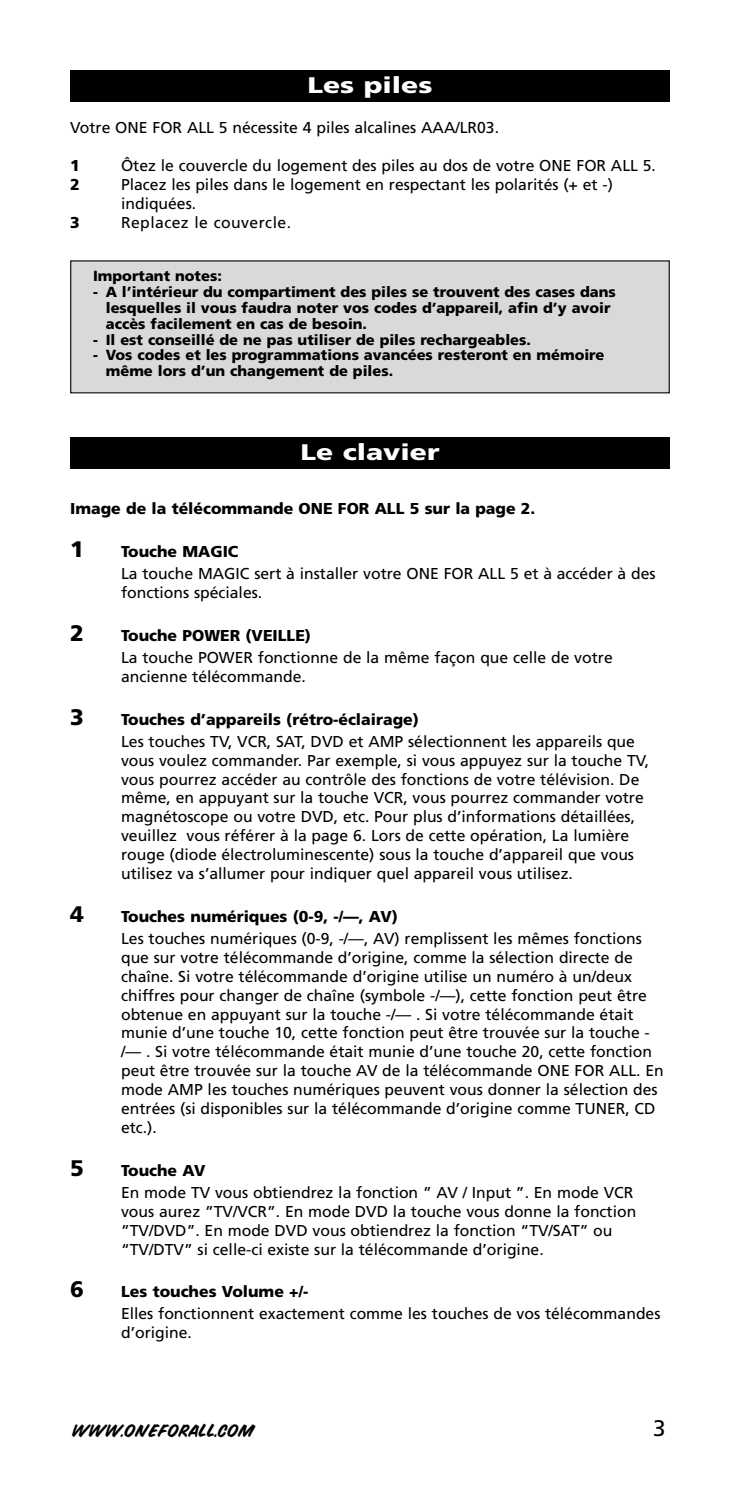
<style>
.page{position:relative;width:740px;height:1506px;background:#fff}
.page>*{position:absolute;margin:0;border:0;box-sizing:border-box;transform-origin:0 0}
.t1{font:900 22.5px "Frutiger";color:#fff;scale:1.25 1}
.t2{font:900 22.5px "Frutiger";color:#000}
.t3{font:22.5px "Frutiger";color:#000}
.t4{font:15.75px/18.9px "Frutiger";color:#000}
.t5{font:900 15.75px "Frutiger";color:#000}
.t6{font:15.75px "Frutiger";letter-spacing:.025em;color:#000}
.t7{font:900 14.62px/15.8px "Frutiger";color:#000}
.t8{font:13.5px "Snyder Speed";letter-spacing:.035em;color:#000}
</style>
<div class="page">
<div style="left:70px;top:70px;width:600px;height:32px;background:#000"></div>
<div style="left:70px;top:437px;width:600px;height:31px;background:#000"></div>
<div style="left:71px;top:261px;width:598px;height:131px;background:#d9d9d9"></div>
<h1 class="t1" style="left:307px;top:76px;width:101px">Les piles</h1>
<p class="t4" style="left:70px;top:119px;width:430px">Votre ONE FOR ALL 5 nécessite 4 piles alcalines AAA/LR03.</p>
<p class="t5" style="left:70px;top:159px;width:11px">1</p>
<p class="t4" style="left:121px;top:157px;width:536px">Ôtez le couvercle du logement des piles au dos de votre ONE FOR ALL 5.</p>
<p class="t5" style="left:70px;top:178px;width:11px">2</p>
<p class="t4" style="left:121px;top:176px;width:493px">Placez les piles dans le logement en respectant les polarités (+ et -) indiquées.</p>
<p class="t5" style="left:70px;top:216px;width:11px">3</p>
<p class="t6" style="left:121px;top:216px;width:171px">Replacez le couvercle.</p>
<p class="t7" style="left:93px;top:270px;width:130px">Important notes:</p>
<p class="t7" style="left:106px;top:285px;width:511px;text-indent:-13px">- A l’intérieur du compartiment des piles se trouvent des cases dans lesquelles il vous faudra noter vos codes d’appareil, afin d’y avoir accès facilement en cas de besoin.</p>
<p class="t7" style="left:93px;top:333px;width:439px">- Il est conseillé de ne pas utiliser de piles rechargeables.</p>
<p class="t7" style="left:106px;top:348px;width:500px;text-indent:-13px">- Vos codes et les programmations avancées resteront en mémoire même lors d’un changement de piles.</p>
<h1 class="t1" style="left:300px;top:443px;width:113px">Le clavier</h1>
<p class="t5" style="left:70px;top:502px;width:467px">Image de la télécommande ONE FOR ALL 5 sur la page 2.</p>
<h1 class="t2" style="left:70px;top:540px;width:15px">1</h1>
<p class="t5" style="left:121px;top:545px;width:119px">Touche MAGIC</p>
<p class="t4" style="left:121px;top:565px;width:536px">La touche MAGIC sert à installer votre ONE FOR ALL 5 et à accéder à des fonctions spéciales.</p>
<h1 class="t2" style="left:70px;top:624px;width:15px">2</h1>
<p class="t5" style="left:121px;top:629px;width:191px">Touche POWER (VEILLE)</p>
<p class="t4" style="left:121px;top:649px;width:493px">La touche POWER fonctionne de la même façon que celle de votre ancienne télécommande.</p>
<h1 class="t2" style="left:70px;top:708px;width:15px">3</h1>
<p class="t5" style="left:121px;top:713px;width:299px">Touches d’appareils (rétro-éclairage)</p>
<p class="t4" style="left:121px;top:733px;width:530px">Les touches TV, VCR, SAT, DVD et AMP sélectionnent les appareils que vous voulez commander. Par exemple, si vous appuyez sur la touche TV, vous pourrez accéder au contrôle des fonctions de votre télévision. De même, en appuyant sur la touche VCR, vous pourrez commander votre magnétoscope ou votre DVD, etc. Pour plus d’informations détaillées, veuillez vous référer à la page 6. Lors de cette opération, La lumière rouge (diode électroluminescente) sous la touche d’appareil que vous utilisez va s’allumer pour indiquer quel appareil vous utilisez.</p>
<h1 class="t2" style="left:70px;top:905px;width:15px">4</h1>
<p class="t5" style="left:121px;top:910px;width:278px">Touches numériques (0-9, -/—, AV)</p>
<p class="t4" style="left:121px;top:930px;width:544px">Les touches numériques (0-9, -/—, AV) remplissent les mêmes fonctions que sur votre télécommande d’origine, comme la sélection directe de chaîne. Si votre télécommande d’origine utilise un numéro à un/deux chiffres pour changer de chaîne (symbole -/—), cette fonction peut être obtenue en appuyant sur la touche -/— . Si votre télécommande était munie d’une touche 10, cette fonction peut être trouvée sur la touche - /— . Si votre télécommande était munie d’une touche 20, cette fonction peut être trouvée sur la touche AV de la télécommande ONE FOR ALL. En mode AMP les touches numériques peuvent vous donner la sélection des entrées (si disponibles sur la télécommande d’origine comme TUNER, CD etc.).</p>
<h1 class="t2" style="left:70px;top:1158px;width:15px">5</h1>
<p class="t5" style="left:121px;top:1163px;width:86px">Touche AV</p>
<p class="t4" style="left:121px;top:1184px;width:517px">En mode TV vous obtiendrez la fonction ” AV / Input ”. En mode VCR vous aurez ”TV/VCR”. En mode DVD la touche vous donne la fonction ”TV/DVD”. En mode DVD vous obtiendrez la fonction “TV/SAT” ou “TV/DTV” si celle-ci existe sur la télécommande d’origine.</p>
<h1 class="t2" style="left:70px;top:1280px;width:15px">6</h1>
<p class="t5" style="left:121px;top:1285px;width:189px">Les touches Volume +/-</p>
<p class="t4" style="left:121px;top:1305px;width:541px">Elles fonctionnent exactement comme les touches de vos télécommandes d’origine.</p>
<p class="t8" style="left:72px;top:1422px;width:184px">WWW.ONEFORALL.COM</p>
<h1 class="t3" style="left:653px;top:1418px;width:14px">3</h1>
</div>
